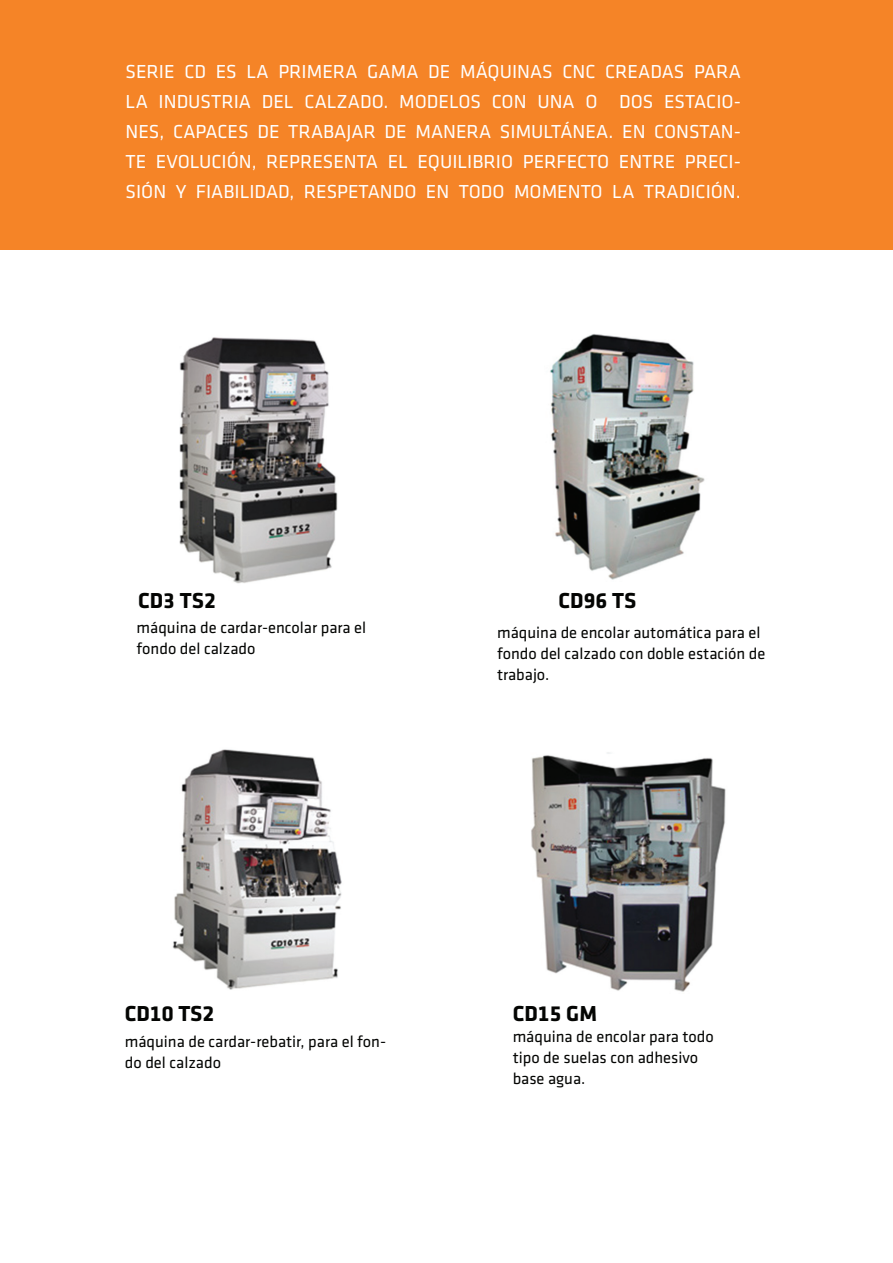
<style>
.page{position:relative;width:893px;height:1263px;background:#fff}
.page>*{position:absolute;margin:0;border:0;box-sizing:border-box;transform-origin:0 0}
.t1{font:700 22.5px "Klavika";color:#040503}
.t2{font:19.5px/30px "Klavika";color:#fff;text-align:justify}
.t3{font:16.5px/21px "Klavika";color:#040503}
</style>
<div class="page">
<img style="left:172px;top:749px;width:170px;height:241px">
<img style="left:531px;top:752px;width:195px;height:240px">
<img style="left:550px;top:334px;width:155px;height:246px">
<img style="left:179px;top:337px;width:159px;height:247px">
<div style="left:0;top:0;width:893px;height:250px;background:#f58427"></div>
<p class="t2" style="left:126px;top:57px;width:617px">SERIE CD ES LA PRIMERA GAMA DE MÁQUINAS CNC CREADAS PARA LA INDUSTRIA DEL CALZADO. MODELOS CON UNA O DOS ESTACIO-NES, CAPACES DE TRABAJAR DE MANERA SIMULTÁNEA. EN CONSTAN-TE EVOLUCIÓN, REPRESENTA EL EQUILIBRIO PERFECTO ENTRE PRECI-SIÓN Y FIABILIDAD, RESPETANDO EN TODO MOMENTO LA TRADICIÓN.</p>
<p class="t1" style="left:138px;top:588px;width:79px">CD3 TS2</p>
<p class="t3" style="left:137px;top:617px;width:231px">máquina de cardar-encolar para el fondo del calzado</p>
<p class="t1" style="left:559px;top:588px;width:79px">CD96 TS</p>
<p class="t3" style="left:497px;top:622px;width:270px">máquina de encolar automática para el fondo del calzado con doble estación de trabajo.</p>
<p class="t1" style="left:125px;top:1002px;width:91px">CD10 TS2</p>
<p class="t3" style="left:125px;top:1031px;width:263px">máquina de cardar-rebatir, para el fon&shy;do del calzado</p>
<p class="t1" style="left:513px;top:1002px;width:86px">CD15 GM</p>
<p class="t3" style="left:513px;top:1027px;width:203px">máquina de encolar para todo tipo de suelas con adhesivo base agua.</p>
</div>
